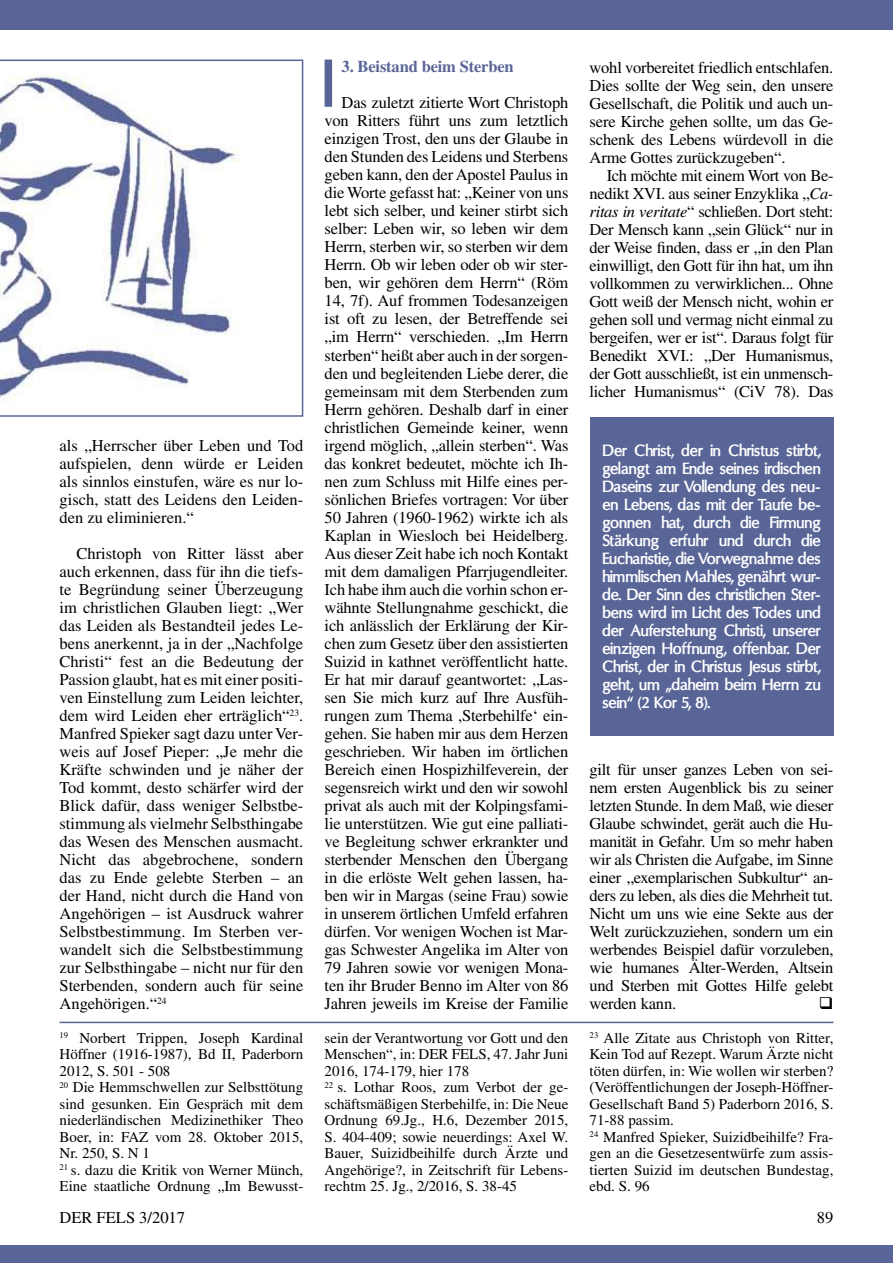
<style>
.page{position:relative;width:893px;height:1263px;background:#fff}
.page>*{position:absolute;margin:0;border:0;box-sizing:border-box;transform-origin:0 0}
.t1{font:16.5px/18px "Times";letter-spacing:-.01em;color:#000;text-align:justify}
.t2{font:700 16.5px/18px "Oregon LDO";color:#fff;text-align:justify}
.t3{font:700 16.5px "Times";letter-spacing:-.01em;color:#596597}
.t4{font:15px/16.5px "Times";color:#000}
.s1{font-style:italic}
</style>
<div class="page">
<div style="left:0;top:0;width:893px;height:30px;background:#596597"></div>
<div style="left:0;top:1246px;width:893px;height:17px;background:#596597"></div>
<hr style="left:60px;top:1022px;width:773px;height:1px;background:#596597">
<div style="left:325px;top:60px;width:7px;height:47px;background:#596597"></div>
<svg style="left:0;top:60px;width:303px;height:357px"></svg>
<div style="left:590px;top:417px;width:243px;height:319px;background:#596597"></div>
<p class="t1" style="left:60px;top:436px;width:245px">als „Herrscher über Leben und Tod aufspielen, denn würde er Leiden als sinnlos einstufen, wäre es nur lo&shy;gisch, statt des Leidens den Leiden&shy;den zu eliminieren.“</p>
<p class="t1" style="left:60px;top:544px;width:245px;text-indent:17px">Christoph von Ritter lässt aber auch erkennen, dass für ihn die tiefs&shy;te Begründung seiner Überzeugung im christlichen Glauben liegt: „Wer das Leiden als Bestandteil jedes Le&shy;bens anerkennt, ja in der „Nachfolge Christi“ fest an die Bedeutung der Passion glaubt, hat es mit einer positi&shy;ven Einstellung zum Leiden leichter, dem wird Leiden eher erträglich“<sup>23</sup>.<br>Manfred Spieker sagt dazu unter Ver&shy;weis auf Josef Pieper: „Je mehr die Kräfte schwinden und je näher der Tod kommt, desto schärfer wird der Blick dafür, dass weniger Selbstbe&shy;stimmung als vielmehr Selbsthingabe das Wesen des Menschen ausmacht.<br>Nicht das abgebrochene, sondern das zu Ende gelebte Sterben – an der Hand, nicht durch die Hand von Angehörigen – ist Ausdruck wahrer Selbstbestimmung. Im Sterben ver&shy;wandelt sich die Selbstbestimmung zur Selbsthingabe – nicht nur für den Sterbenden, sondern auch für seine Angehörigen.“<sup>24</sup></p>
<p class="t3" style="left:342px;top:57px;width:174px">3. Beistand beim Sterben</p>
<p class="t1" style="left:325px;top:94px;width:245px;text-indent:17px">Das zuletzt zitierte Wort Christoph von Ritters führt uns zum letztlich einzigen Trost, den uns der Glaube in den Stunden des Leidens und Sterbens geben kann, den der Apostel Paulus in die Worte gefasst hat: „Keiner von uns lebt sich selber, und keiner stirbt sich selber: Leben wir, so leben wir dem Herrn, sterben wir, so sterben wir dem Herrn. Ob wir leben oder ob wir ster&shy;ben, wir gehören dem Herrn“ (Röm 14, 7f). Auf frommen Todesanzeigen ist oft zu lesen, der Betreffende sei „im Herrn“ verschieden. „Im Herrn sterben“ heißt aber auch in der sorgen&shy;den und begleitenden Liebe derer, die gemeinsam mit dem Sterbenden zum Herrn gehören. Deshalb darf in einer christlichen Gemeinde keiner, wenn irgend möglich, „allein sterben“. Was das konkret bedeutet, möchte ich Ih&shy;nen zum Schluss mit Hilfe eines per&shy;sönlichen Briefes vortragen: Vor über 50 Jahren (1960-1962) wirkte ich als Kaplan in Wiesloch bei Heidelberg.<br>Aus dieser Zeit habe ich noch Kontakt mit dem damaligen Pfarrjugendleiter.<br>Ich habe ihm auch die vorhin schon er&shy;wähnte Stellungnahme geschickt, die ich anlässlich der Erklärung der Kir&shy;chen zum Gesetz über den assistierten Suizid in kathnet veröffentlicht hatte.<br>Er hat mir darauf geantwortet: „Las&shy;sen Sie mich kurz auf Ihre Ausfüh&shy;rungen zum Thema ,Sterbehilfe‘ ein&shy;gehen. Sie haben mir aus dem Herzen geschrieben. Wir haben im örtlichen Bereich einen Hospizhilfeverein, der segensreich wirkt und den wir sowohl privat als auch mit der Kolpingsfami&shy;lie unterstützen. Wie gut eine palliati&shy;ve Begleitung schwer erkrankter und sterbender Menschen den Übergang in die erlöste Welt gehen lassen, ha&shy;ben wir in Margas (seine Frau) sowie in unserem örtlichen Umfeld erfahren dürfen. Vor wenigen Wochen ist Mar&shy;gas Schwester Angelika im Alter von 79 Jahren sowie vor wenigen Mona&shy;ten ihr Bruder Benno im Alter von 86<br>Jahren jeweils im Kreise der Familie</p>
<p class="t1" style="left:590px;top:58px;width:245px">wohl vorbereitet friedlich entschlafen.<br>Dies sollte der Weg sein, den unsere Gesellschaft, die Politik und auch un&shy;sere Kirche gehen sollte, um das Ge&shy;schenk des Lebens würdevoll in die Arme Gottes zurückzugeben“.</p>
<p class="t1" style="left:590px;top:166px;width:245px;text-indent:17px">Ich möchte mit einem Wort von Be&shy;nedikt XVI. aus seiner Enzyklika „<span class="s1">Ca&shy;ritas in veritate</span>“ schließen. Dort steht:<br>Der Mensch kann „sein Glück“ nur in der Weise finden, dass er „in den Plan einwilligt, den Gott für ihn hat, um ihn vollkommen zu verwirklichen... Ohne Gott weiß der Mensch nicht, wohin er gehen soll und vermag nicht einmal zu bergeifen, wer er ist“. Daraus folgt für Benedikt XVI.: „Der Humanismus, der Gott ausschließt, ist ein unmensch&shy;licher Humanismus“ (CiV 78). Das</p>
<p class="t2" style="left:602px;top:442px;width:220px">Der Christ, der in Christus stirbt, gelangt am Ende seines irdischen Daseins zur Vollendung des neu&shy;en Lebens, das mit der Taufe be&shy;gonnen hat, durch die Firmung Stärkung erfuhr und durch die Eucharistie, die Vorwegnahme des himmlischen Mahles, genährt wur&shy;de. Der Sinn des christlichen Ster&shy;bens wird im Licht des Todes und der Auferstehung Christi, unserer einzigen Hoffnung, offenbar. Der Christ, der in Christus Jesus stirbt, geht, um „daheim beim Herrn zu sein“ (2 Kor 5, 8).</p>
<p class="t1" style="left:590px;top:760px;width:245px">gilt für unser ganzes Leben von sei&shy;nem ersten Augenblick bis zu seiner letzten Stunde. In dem Maß, wie dieser Glaube schwindet, gerät auch die Hu&shy;manität in Gefahr. Um so mehr haben wir als Christen die Aufgabe, im Sinne einer „exemplarischen Subkultur“ an&shy;ders zu leben, als dies die Mehrheit tut.<br>Nicht um uns wie eine Sekte aus der Welt zurückzuziehen, sondern um ein werbendes Beispiel dafür vorzuleben, wie humanes Älter-Werden, Altsein und Sterben mit Gottes Hilfe gelebt werden kann.</p>
<p class="t4" style="left:60px;top:1029px;width:245px"><sup>19</sup> Norbert Trippen, Joseph Kardinal<br>Höffner (1916-1987), Bd II, Paderborn<br>2012, S. 501 - 508<br><sup>20</sup> Die Hemmschwellen zur Selbsttötung sind gesunken. Ein Gespräch mit dem niederländischen Medizinethiker Theo<br>Boer, in: FAZ vom 28. Oktober 2015,<br>Nr. 250, S. N 1<br><sup>21</sup> s. dazu die Kritik von Werner Münch,<br>Eine staatliche Ordnung „Im Bewusst-</p>
<p class="t4" style="left:325px;top:1029px;width:245px">sein der Verantwortung vor Gott und den Menschen“, in: DER FELS, 47. Jahr Juni 2016, 174-179, hier 178<br><sup>22</sup> s. Lothar Roos, zum Verbot der ge&shy;schäftsmäßigen Sterbehilfe, in: Die Neue Ordnung 69.Jg., H.6, Dezember 2015, S. 404-409; sowie neuerdings: Axel W.<br>Bauer, Suizidbeihilfe durch Ärzte und Angehörige?, in Zeitschrift für Lebens&shy;rechtm 25. Jg., 2/2016, S. 38-45</p>
<p class="t4" style="left:590px;top:1029px;width:245px"><sup>23</sup> Alle Zitate aus Christoph von Ritter, Kein Tod auf Rezept. Warum Ärzte nicht töten dürfen, in: Wie wollen wir sterben? (Veröffentlichungen der Joseph-Höffner-Gesellschaft Band 5) Paderborn 2016, S.<br>71-88 passim.<br><sup>24</sup> Manfred Spieker, Suizidbeihilfe? Fra&shy;gen an die Gesetzesentwürfe zum assis&shy;tierten Suizid im deutschen Bundestag, ebd. S. 96</p>
<p class="t1" style="left:60px;top:1209px;width:127px">DER FELS 3/2017</p>
<p class="t1" style="left:817px;top:1209px;width:18px">89</p>
</div>
